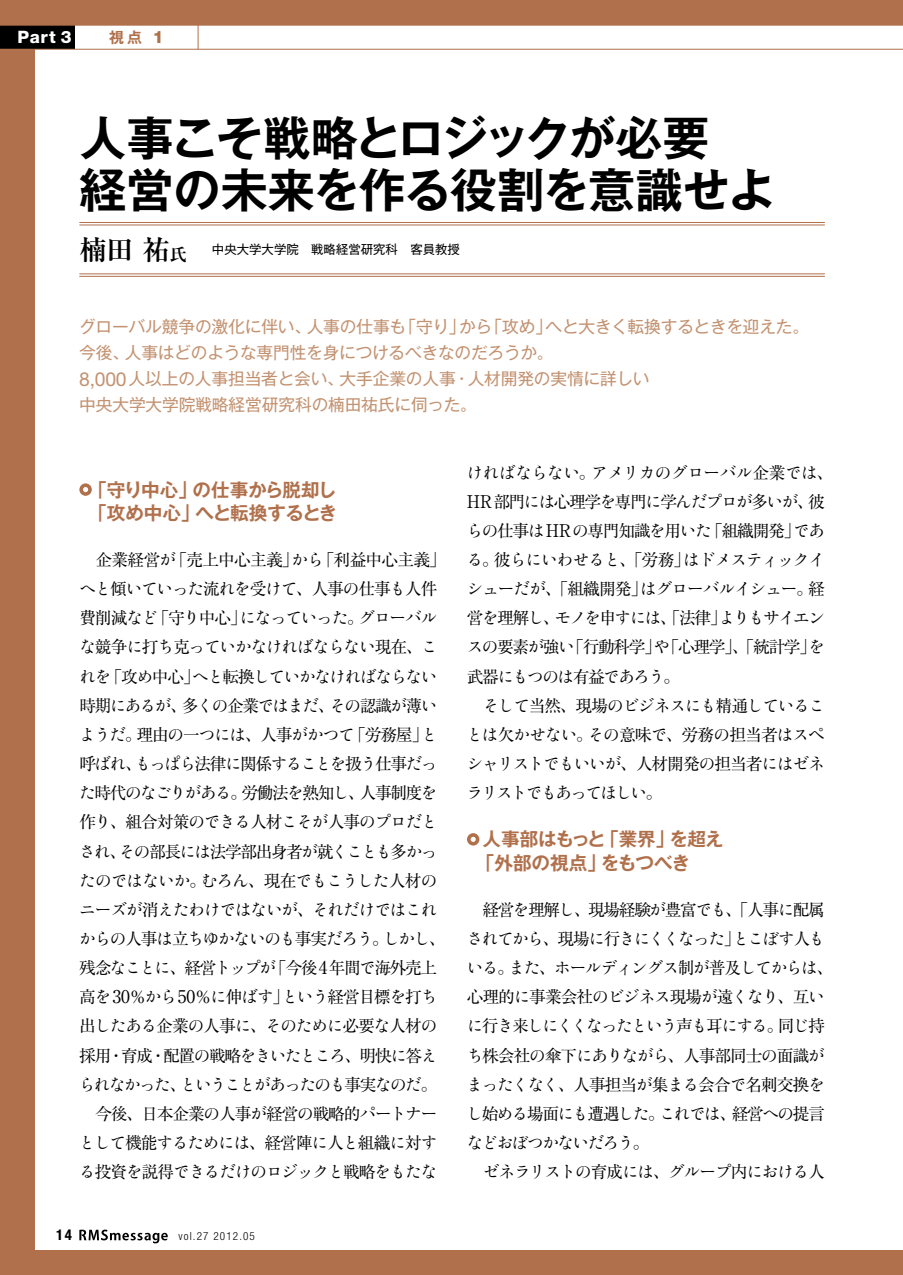
<style>
.page{position:relative;width:903px;height:1275px;background:#fff}
.page>*{position:absolute;margin:0;border:0;box-sizing:border-box;transform-origin:0 0}
.t1{font:700 47.07px/52.1px "Gothic MB101 Pro De";letter-spacing:-.03em;color:#000}
.t2{font:700 27.3px "Ryumin Pro";color:#000}
.t3{font:700 18.55px/23.6px "Gothic MB101 Pro De";letter-spacing:-.02em;color:#b0704b}
.t4{font:800 17.15px "Helvetica Neue";color:#fff}
.t5{font:16.8px/29.2px "Ryumin Std Regular KO";letter-spacing:-.085em;color:#000}
.t6{font:16.8px/29.2px "Ryumin Pro";letter-spacing:-.075em;color:#000}
.t7{font:16.8px/26.1px "Gothic MB101 Pro";letter-spacing:-.01em;color:#c39271}
.t8{font:16.8px "Ryumin Std Regular KO";letter-spacing:-.11em;color:#000}
.t9{font:16.8px "Ryumin Std Regular KO";letter-spacing:-.105em;color:#000}
.t10{font:16.8px "Ryumin Std Regular KO";letter-spacing:-.04em;color:#000}
.t11{font:16.8px "Ryumin Std Regular KO";letter-spacing:-.065em;color:#000}
.t12{font:16.8px "Ryumin Pro";letter-spacing:-.045em;color:#000}
.t13{font:700 14.88px "Gothic MB101 Pro De";color:#b0704b}
.t14{font:700 condensed 14.88px "Helvetica Neue";color:#000}
.t15{font:12.42px "Gothic MB101 Pro";color:#000}
.t16{font:300 condensed 11.2px "Helvetica Neue";letter-spacing:.1em;color:#000}
.s1{font-family:"Helvetica Neue";font-weight:800;font-size:17.15px}
.s2{font-size:17.32px}
.s3{font-family:"Helvetica Neue";font-size:19.25px}
.s4{font-family:"Ryumin Std Regular KO"}
.s5{font-family:"Ryumin Pro"}
.s6{font-size:17.5px}
.s7{font-family:"Ryumin Pro";font-size:17.5px}
</style>
<div class="page">
<svg style="left:79px;top:1229px;width:89px;height:14px"></svg>
<div style="left:0;top:0;width:35px;height:1275px;background:#b0704b"></div>
<div style="left:0;top:26px;width:74px;height:23px;background:#000"></div>
<div style="left:0;top:0;width:903px;height:25px;background:#b0704b"></div>
<svg style="left:198px;top:26px;width:1px;height:23px"></svg>
<hr style="left:0;top:25px;width:903px;height:1px;background:#b0704b">
<hr style="left:0;top:49px;width:903px;height:1px;background:#b0704b">
<div style="left:0;top:1250px;width:903px;height:25px;background:#b0704b"></div>
<svg style="left:79px;top:483px;width:13px;height:13px"></svg>
<svg style="left:83px;top:487px;width:5px;height:5px"></svg>
<div style="left:467px;top:833px;width:12px;height:12px;background:#b0704b;border-radius:50%"></div>
<svg style="left:471px;top:837px;width:5px;height:5px"></svg>
<hr style="left:79px;top:273px;width:746px;height:1px;background:#b0704b">
<hr style="left:79px;top:276px;width:746px;height:1px;background:#b0704b">
<hr style="left:79px;top:222px;width:746px;height:1px;background:#b0704b">
<hr style="left:79px;top:225px;width:746px;height:1px;background:#b0704b">
<p class="t4" style="left:17px;top:27px;width:56px">Part 3</p>
<p class="t13" style="left:109px;top:25px;width:56px">視点 <span class="s1">1</span></p>
<h1 class="t1" style="left:79px;top:106px;width:697px">人事こそ戦略とロジックが必要<br>経営の未来を作る役割を意識せよ</h1>
<p class="t15" style="left:212px;top:239px;width:249px">中央大学大学院 戦略経営研究科 客員教授</p>
<h2 class="t2" style="left:79px;top:228px;width:109px">楠田祐<span class="s2">氏</span></h2>
<p class="t7" style="left:79px;top:311px;width:731px">グローバル競争の激化に伴い、人事の仕事も「守り」から「攻め」へと大きく転換するときを迎えた。今後、人事はどのような専門性を身につけるべきなのだろうか。<br><span class="s3">8,000</span>人以上の人事担当者と会い、大手企業の人事・人材開発の実情に詳しい<br>中央大学大学院戦略経営研究科の楠田祐氏に伺った。</p>
<p class="t3" style="left:88px;top:475px;width:250px">「守り中心」の仕事から脱却し「攻め中心」へと転換するとき</p>
<p class="t12" style="left:96px;top:547px;width:352px">企業経営<span class="s4">が</span>「売上中心主義」<span class="s4">から</span>「利益中心主義」</p>
<p class="t5" style="left:79px;top:573px;width:360px;text-align:justify">へと<span class="s5">傾</span>いていった<span class="s5">流</span>れを<span class="s5">受</span>けて<span class="s5">、人事</span>の<span class="s5">仕事</span>も<span class="s5">人件費削減</span>など<span class="s5">「守</span>り<span class="s5">中心」</span>になっていった<span class="s5">。</span>グローバルな<span class="s5">競争</span>に<span class="s5">打</span>ち<span class="s5">克</span>っていかなければならない<span class="s5">現在、</span>これを<span class="s5">「攻</span>め<span class="s5">中心」</span>へと<span class="s5">転換</span>していかなければならない<span class="s5">時期</span>にあるが<span class="s5">、多</span>くの<span class="s5">企業</span>ではまだ<span class="s5">、</span>その<span class="s5">認識</span>が<span class="s5">薄</span>いようだ<span class="s5">。理由</span>の<span class="s5">一</span>つには<span class="s5">、人事</span>がかつて<span class="s5">「労務屋」</span>と<span class="s5">呼</span>ばれ<span class="s5">、</span>もっぱら<span class="s5">法律</span>に<span class="s5">関係</span>することを<span class="s5">扱</span>う<span class="s5">仕事</span>だっ</p>
<p class="t6" style="left:79px;top:777px;width:360px"><span class="s4">た</span>時代<span class="s4">のなごりがある</span>。労働法<span class="s4">を</span>熟知<span class="s4">し</span>、人事制度<span class="s4">を</span></p>
<p class="t5" style="left:79px;top:806px;width:368px"><span class="s5">作</span>り<span class="s5">、組合対策</span>のできる<span class="s5">人材</span>こそが<span class="s5">人事</span>のプロだとされ<span class="s5">、</span>その<span class="s5">部長</span>には<span class="s5">法学部出身者</span>が<span class="s5">就</span>くことも<span class="s5">多</span>かったのではないか<span class="s5">。</span>むろん<span class="s5">、現在</span>でもこうした<span class="s5">人材</span>のニーズが<span class="s5">消</span>えたわけではないが<span class="s5">、</span>それだけではこれからの<span class="s5">人事</span>は<span class="s5">立</span>ちゆかないのも<span class="s5">事実</span>だろう<span class="s5">。</span>しかし<span class="s5">、</span></p>
<p class="t6" style="left:79px;top:952px;width:359px">残念<span class="s4">なことに</span>、経営<span class="s4">トップが</span>「今後<span class="s6">4</span>年間<span class="s4">で</span>海外売上</p>
<p class="t5" style="left:79px;top:981px;width:360px"><span class="s5">高</span>を<span class="s7">30</span><span class="s5">％</span>から<span class="s7">50</span><span class="s5">％</span>に<span class="s5">伸</span>ばす<span class="s5">」</span>という<span class="s5">経営目標</span>を<span class="s5">打</span>ち<span class="s5">出</span>したある<span class="s5">企業</span>の<span class="s5">人事</span>に<span class="s5">、</span>そのために<span class="s5">必要</span>な<span class="s5">人材</span>の</p>
<p class="t6" style="left:79px;top:1039px;width:360px">採用・育成・配置<span class="s4">の</span>戦略<span class="s4">をきいたところ</span>、明快<span class="s4">に</span>答<span class="s4">え</span></p>
<p class="t9" style="left:79px;top:1072px;width:360px">られなかった<span class="s5">、</span>ということがあったのも<span class="s5">事実</span>なのだ<span class="s5">。</span></p>
<p class="t6" style="left:95px;top:1098px;width:344px">今後、日本企業<span class="s4">の</span>人事<span class="s4">が</span>経営<span class="s4">の</span>戦略的<span class="s4">パートナー</span></p>
<p class="t5" style="left:79px;top:1126px;width:360px">として<span class="s5">機能</span>するためには<span class="s5">、経営陣</span>に<span class="s5">人</span>と<span class="s5">組織</span>に<span class="s5">対</span>する<span class="s5">投資</span>を<span class="s5">説得</span>できるだけのロジックと<span class="s5">戦略</span>をもたな</p>
<p class="t14" style="left:56px;top:1226px;width:17px">14</p>
<p class="t16" style="left:179px;top:1230px;width:78px">vol.27 2012.05</p>
<p class="t10" style="left:467px;top:460px;width:368px">ければならない<span class="s5">。</span>アメリカのグローバル<span class="s5">企業</span>では<span class="s5">、</span></p>
<p class="t6" style="left:466px;top:486px;width:360px"><span class="s6">HR</span> 部門<span class="s4">には</span>心理学<span class="s4">を</span>専門<span class="s4">に</span>学<span class="s4">んだプロが</span>多<span class="s4">いが</span>、彼<span class="s4">らの</span>仕事<span class="s4">は</span><span class="s6">HR</span><span class="s4">の</span>専門知識<span class="s4">を</span>用<span class="s4">いた</span>「組織開発」<span class="s4">であ</span></p>
<p class="t5" style="left:467px;top:544px;width:360px;text-align:justify">る<span class="s5">。彼</span>らにいわせると<span class="s5">、「労務」</span>はドメスティックイシューだが<span class="s5">、「組織開発」</span>はグローバルイシュー<span class="s5">。経営</span>を<span class="s5">理解</span>し<span class="s5">、</span>モノを<span class="s5">申</span>すには<span class="s5">、「法律」</span>よりもサイエン</p>
<p class="t6" style="left:467px;top:631px;width:360px"><span class="s4">スの</span>要素<span class="s4">が</span>強<span class="s4">い</span>「行動科学」<span class="s4">や</span>「心理学」、「統計学」<span class="s4">を</span></p>
<p class="t5" style="left:467px;top:660px;width:215px"><span class="s5">武器</span>にもつのは<span class="s5">有益</span>であろう<span class="s5">。</span></p>
<p class="t5" style="left:483px;top:689px;width:344px">そして<span class="s5">当然、現場</span>のビジネスにも<span class="s5">精通</span>しているこ</p>
<p class="t11" style="left:466px;top:723px;width:360px">とは<span class="s5">欠</span>かせない<span class="s5">。</span>その<span class="s5">意味</span>で<span class="s5">、労務</span>の<span class="s5">担当者</span>はスペ</p>
<p class="t5" style="left:467px;top:748px;width:360px">シャリストでもいいが<span class="s5">、人材開発</span>の<span class="s5">担当者</span>にはゼネ</p>
<p class="t8" style="left:467px;top:781px;width:198px">ラリストでもあってほしい<span class="s5">。</span></p>
<p class="t3" style="left:476px;top:825px;width:250px;text-indent:7px">人事部はもっと「業界」を超え「外部の視点」をもつべき</p>
<p class="t6" style="left:482px;top:894px;width:344px">経営<span class="s4">を</span>理解<span class="s4">し</span>、現場経験<span class="s4">が</span>豊富<span class="s4">でも</span>、「人事<span class="s4">に</span>配属</p>
<p class="t5" style="left:467px;top:923px;width:368px">されてから<span class="s5">、現場</span>に<span class="s5">行</span>きにくくなった<span class="s5">」</span>とこぼす<span class="s5">人</span>もいる<span class="s5">。</span>また<span class="s5">、</span>ホールディングス<span class="s5">制</span>が<span class="s5">普及</span>してからは<span class="s5">、</span></p>
<p class="t6" style="left:467px;top:981px;width:360px">心理的<span class="s4">に</span>事業会社<span class="s4">のビジネス</span>現場<span class="s4">が</span>遠<span class="s4">くなり</span>、互<span class="s4">い</span></p>
<p class="t8" style="left:467px;top:1014px;width:360px">に<span class="s5">行</span>き<span class="s5">来</span>しにくくなったという<span class="s5">声</span>も<span class="s5">耳</span>にする<span class="s5">。同</span>じ<span class="s5">持</span></p>
<p class="t6" style="left:467px;top:1039px;width:360px"><span class="s4">ち</span>株会社<span class="s4">の</span>傘下<span class="s4">にありながら</span>、人事部同士<span class="s4">の</span>面識<span class="s4">がまったくなく</span>、人事担当<span class="s4">が</span>集<span class="s4">まる</span>会合<span class="s4">で</span>名刺交換<span class="s4">を</span></p>
<p class="t5" style="left:467px;top:1097px;width:360px">し<span class="s5">始</span>める<span class="s5">場面</span>にも<span class="s5">遭遇</span>した<span class="s5">。</span>これでは<span class="s5">、経営</span>への<span class="s5">提言</span>などおぼつかないだろう<span class="s5">。</span></p>
<p class="t5" style="left:483px;top:1156px;width:344px">ゼネラリストの<span class="s5">育成</span>には<span class="s5">、</span>グループ<span class="s5">内</span>における<span class="s5">人</span></p>
</div>
